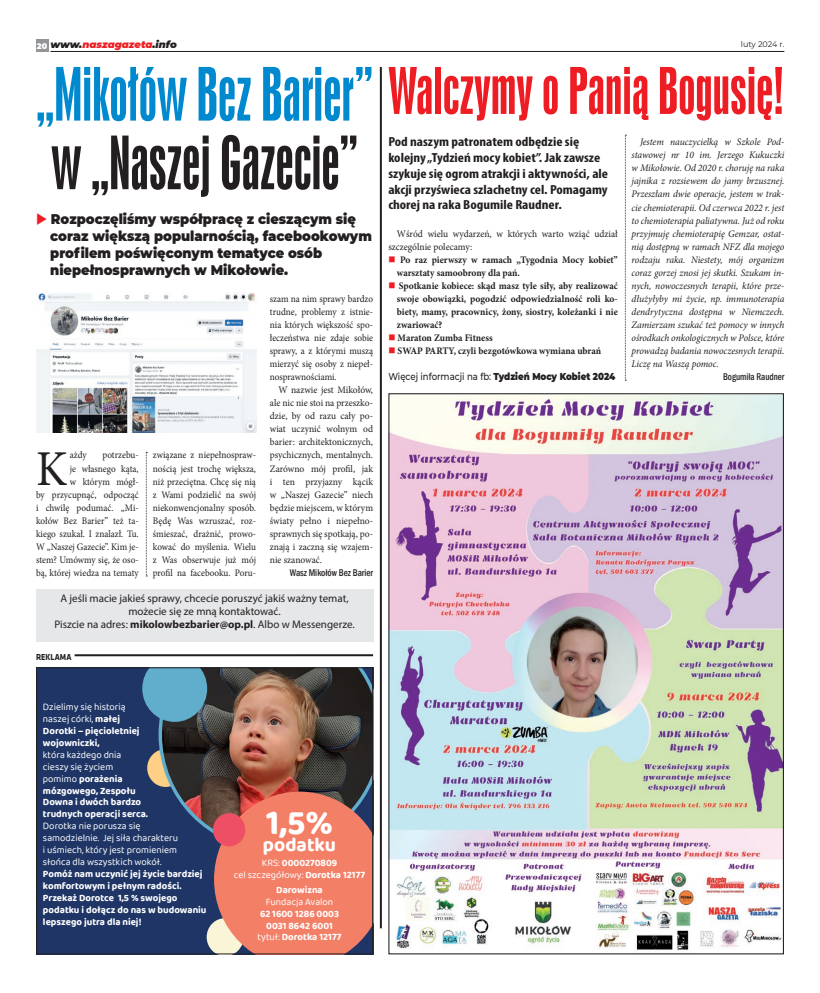
<style>
.page{position:relative;width:820px;height:993px;background:#fff}
.page>*{position:absolute;margin:0;border:0;box-sizing:border-box;transform-origin:0 0}
.tytul_maly{font:68.5px "Swis 924 EU";color:#0089cf;scale:.83 1}
.tytul_maly-2{font:68.5px "Swis 924 EU";color:#231f20;scale:.83 1}
.tytul_maly-3{font:60px "Swis 924 EU";color:#ee1d23;scale:.89 1}
.Tekst{font:50.1px "Minion Pro";color:#231f20;scale:.92 1}
.t1{font:700 35.5px "Baloo 2";color:#fff}
.t2{font:700 19.9px "Baloo 2";color:#fff}
.Tekst-2{font:900 14px/17px "Montserrat";color:#231f20;scale:.93 1}
.Tekst-3{font:700 condensed 13.2px/15.7px "Myriad Pro";color:#231f20;scale:1.12 1}
.Tekst-4{font:11px "Myriad Pro";color:#231f20}
.Tekst-5{font:italic 10px/13px "Minion Pro";letter-spacing:-.005em;color:#231f20;text-align:justify;scale:.96 1}
.Tekst-6{font:10px/13px "Minion Pro";color:#231f20;text-align:justify;scale:.92 1}
.Tekst-7{font:10px/13px "Minion Pro";color:#231f20;scale:.95 1}
.Tekst-8{font:700 10px/13px "Minion Pro";color:#231f20;scale:.95 1}
.t3{font:500 10px "Montserrat";color:#231f20;scale:.86 1}
.tekst{font:italic 900 10px "Montserrat";color:#ee1d23}
.autor{font:500 condensed 10px "Franklin Gothic";color:#231f20;scale:.92 1}
.autor-2{font:500 condensed 10px "Franklin Gothic";color:#231f20;scale:.9 1}
.t4{font:700 9.9px/11.9px "Baloo 2";color:#fff;text-align:center}
.tekst-2{font:700 9px "Klavika";color:#231f20;scale:.9 1}
.t5{font:8px "Montserrat";letter-spacing:-.005em;color:#231f20}
.tekst-3{font:900 8px "Montserrat";color:#fff}
.s1{color:#231f20}
.s2{color:#ee1d23}
.s3{font-weight:700}
.s4{font-weight:900}
.s5{font-weight:400}
</style>
<div class="page">
<div style="left:36px;top:40px;width:12px;height:12px;background:#939598"></div>
<hr style="left:50px;top:51px;width:734px;height:1px;background:#231f20">
<div style="left:36px;top:667px;width:337px;height:287px;background:#1e3566"></div>
<div style="left:147px;top:748px;width:37px;height:38px;background:#fecf85;border-radius:50%"></div>
<img style="left:162px;top:669px;width:209px;height:159px">
<svg style="left:206px;top:791px;width:165px;height:161px;background:#dc7967"></svg>
<svg style="left:142px;top:669px;width:65px;height:52px;background:#5a9dbb"></svg>
<div style="left:213px;top:812px;width:32px;height:34px;background:#ef4f65;border-radius:50%"></div>
<div style="left:36px;top:667px;width:337px;height:287px;border:1px solid #231f20"></div>
<img style="left:390px;top:395px;width:391px;height:556px">
<hr style="left:380px;top:67px;width:2px;height:860px;background:#231f20">
<div style="left:36px;top:588px;width:337px;height:53px;background:#e6e7e9"></div>
<img style="left:36px;top:292px;width:220px;height:140px">
<svg style="left:146px;top:452px;width:1px;height:124px"></svg>
<hr style="left:75px;top:654px;width:298px;height:2px;background:#231f20">
<svg style="left:624px;top:135px;width:2px;height:246px"></svg>
<p class="tekst-3" style="left:37px;top:40px;width:12px">20</p>
<p class="tekst" style="left:50px;top:37px;width:128px"><span class="s1">www.</span>naszagazeta<span class="s1">.info</span></p>
<p class="t5" style="left:740px;top:39px;width:45px">luty 2024 r.</p>
<p class="tytul_maly" style="left:36px;top:53px;width:407px">„Mikołów Bez Barier”</p>
<p class="tytul_maly-2" style="left:51px;top:122px;width:371px">w „Naszej Gazecie”</p>
<p class="Tekst-2" style="left:50px;top:210px;width:347px;text-indent:-14px"><span class="s2">◆</span> Rozpoczęliśmy współpracę z cieszącym się coraz większą popularnością, facebookowym profilem poświęconym tematyce osób niepełnosprawnych w Mikołowie.</p>
<p class="Tekst-6" style="left:36px;top:448px;width:113px;text-align:right">potrzebu-<br>je własnego kąta,<br>w którym mógł-<br>by przycupnąć, odpocząć i chwilę podumać. „Mi&shy;kołów Bez Barier” też ta&shy;kiego szukał. I znalazł. Tu.<br>W „Naszej Gazecie”. Kim je&shy;stem? Umówmy się, że oso&shy;bą, której wiedza na tematy</p>
<p class="Tekst" style="left:36px;top:435px;width:35px">K</p>
<p class="Tekst-6" style="left:70px;top:448px;width:20px">ażdy</p>
<p class="Tekst-6" style="left:153px;top:448px;width:113px">związane z niepełnospraw&shy;nością jest trochę większa, niż przeciętna. Chcę się nią z Wami podzielić na swój niekonwencjonalny sposób.<br>Będę Was wzruszać, roz&shy;śmieszać, drażnić, prowo&shy;kować do myślenia. Wielu z Was obserwuje już mój profil na facebooku. Poru-</p>
<p class="Tekst-6" style="left:270px;top:292px;width:114px">szam na nim sprawy bardzo trudne, problemy z istnie&shy;nia których większość spo&shy;łeczeństwa nie zdaje sobie sprawy, a z którymi muszą mierzyć się osoby z niepeł&shy;nosprawnościami.</p>
<p class="Tekst-7" style="left:270px;top:383px;width:110px;text-align:justify;text-indent:9px">W nazwie jest Mikołów, ale nic nie stoi na przeszko&shy;dzie, by od razu cały po&shy;wiat uczynić wolnym od barier: architektonicznych, psychicznych, mentalnych.<br>Zarówno mój profil, jak i ten przyjazny kącik w „Naszej Gazecie” niech będzie miejscem, w którym światy pełno i niepełno&shy;sprawnych się spotkają, po&shy;znają i zaczną się wzajem&shy;nie szanować.</p>
<p class="autor" style="left:289px;top:566px;width:92px">Wasz Mikołów Bez Barier</p>
<p class="Tekst-4" style="left:60px;top:591px;width:289px">A jeśli macie jakieś sprawy, chcecie poruszyć jakiś ważny temat,</p>
<p class="Tekst-4" style="left:128px;top:604px;width:154px">możecie się ze mną kontaktować.</p>
<p class="Tekst-4" style="left:54px;top:617px;width:302px">Piszcie na adres: <span class="s3">mikolowbezbarier@op.pl</span>. Albo w Messengerze.</p>
<p class="tekst-2" style="left:36px;top:652px;width:41px">REKLAMA</p>
<p class="tytul_maly-3" style="left:388px;top:55px;width:445px">Walczymy o Panią Bogusię!</p>
<p class="Tekst-3" style="left:388px;top:134px;width:198px">Pod naszym patronatem odbędzie się kolejny „Tydzień mocy kobiet”. Jak zawsze szykuje się ogrom atrakcji i aktywności, ale akcji przyświeca szlachetny cel. Pomagamy chorej na raka Bogumile Raudner.</p>
<p class="Tekst-5" style="left:631px;top:135px;width:161px;text-indent:9px">Jestem nauczycielką w Szkole Pod&shy;stawowej nr 10 im. Jerzego Kukuczki w Mikołowie. Od 2020 r. choruję na raka jajnika z rozsiewem do jamy brzusznej.<br>Przeszłam dwie operacje, jestem w trak&shy;cie chemioterapii. Od czerwca 2022 r. jest to chemioterapia paliatywna. Już od roku przyjmuję chemioterapię Gemzar, ostat&shy;nią dostępną w ramach NFZ dla mojego rodzaju raka. Niestety, mój organizm coraz gorzej znosi jej skutki. Szukam in&shy;nych, nowoczesnych terapii, które prze&shy;dłużyłyby mi życie, np. immunoterapia dendrytyczna dostępna w Niemczech.<br>Zamierzam szukać też pomocy w innych ośrodkach onkologicznych w Polsce, które prowadzą badania nowoczesnych terapii.<br>Liczę na Waszą pomoc.</p>
<p class="autor-2" style="left:722px;top:370px;width:70px">Bogumiła Raudner</p>
<p class="Tekst-7" style="left:388px;top:227px;width:243px;text-indent:9px">Wśród wielu wydarzeń, w których warto wziąć udział szczególnie polecamy:</p>
<p class="Tekst-8" style="left:397px;top:253px;width:234px;text-indent:-9px"><span class="s2">■</span> Po raz pierwszy w ramach „Tygodnia Mocy kobiet” warsztaty samoobrony dla pań.</p>
<p class="Tekst-8" style="left:397px;top:279px;width:234px;text-align:justify;text-indent:-9px"><span class="s2">■</span> Spotkanie kobiece: skąd masz tyle siły, aby realizować swoje obowiązki, pogodzić odpowiedzialność roli ko&shy;biety, mamy, pracownicy, żony, siostry, koleżanki i nie zwariować?</p>
<p class="Tekst-8" style="left:388px;top:331px;width:111px"><span class="s2">■</span> Maraton Zumba Fitness</p>
<p class="Tekst-8" style="left:388px;top:344px;width:225px"><span class="s2">■</span> SWAP PARTY, czyli bezgotówkowa wymiana ubrań</p>
<p class="t3" style="left:388px;top:369px;width:265px">Więcej informacji na fb: <span class="s4">Tydzień Mocy Kobiet 2024</span></p>
<p class="t4" style="left:43px;top:700px;width:165px;text-align:left"><span class="s5">Dzielimy się historią<br>naszej córki,</span> małej<br>Dorotki – pięcioletniej<br>wojowniczki,<br><span class="s5">która każdego dnia<br>cieszy się życiem<br>pomimo</span> porażenia<br>mózgowego, Zespołu<br>Downa i dwóch bardzo<br>trudnych operacji serca.<br><span class="s5">Dorotka nie porusza się<br>samodzielnie. Jej siła charakteru<br>i uśmiech, który jest promieniem słońca dla wszystkich wokół.<br></span>Pomóż nam uczynić jej życie bardziej komfortowym i pełnym radości.<br>Przekaż Dorotce 1,5 % swojego podatku i dołącz do nas w budowaniu lepszego jutra dla niej!</p>
<p class="t1" style="left:266px;top:800px;width:68px">1,5%</p>
<p class="t2" style="left:263px;top:831px;width:75px">podatku</p>
<p class="t4" style="left:234px;top:856px;width:133px"><span class="s5">KRS:</span> 0000270809<br><span class="s5">cel szczegółowy:</span> Dorotka 12177</p>
<p class="t4" style="left:257px;top:883px;width:85px">Darowizna<br><span class="s5">Fundacja Avalon<br></span>62 1600 1286 0003<br>0031 8642 6001 <span class="s5">tytuł:</span> Dorotka 12177</p>
</div>
